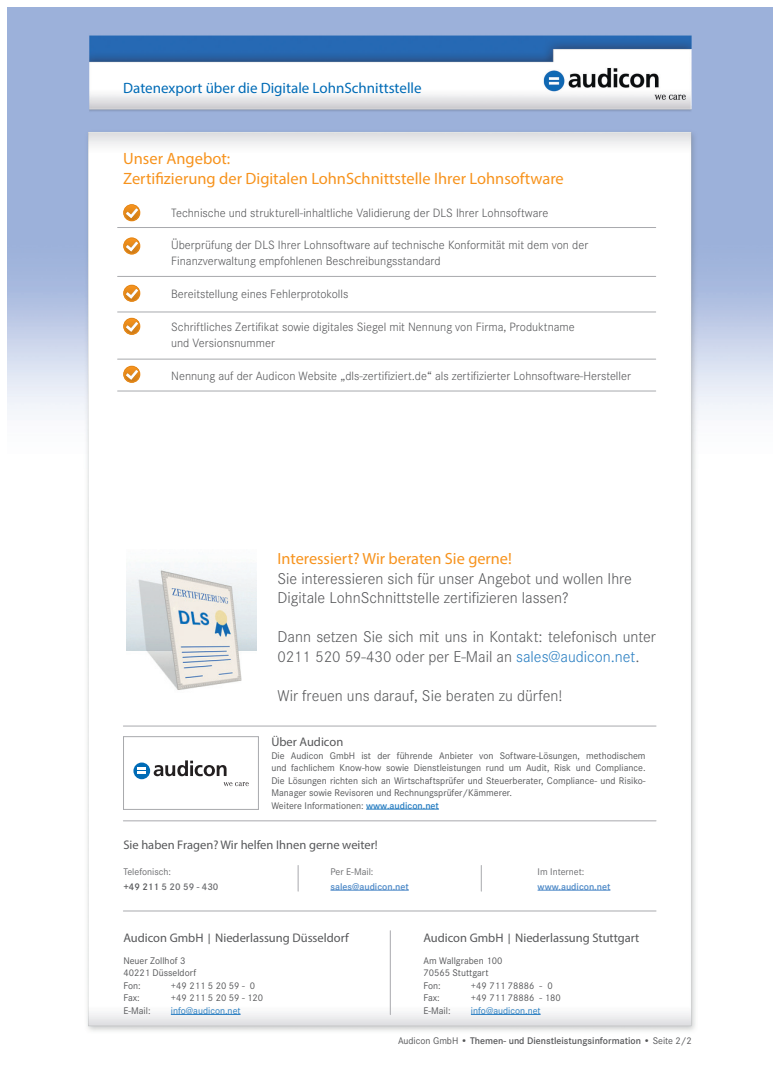
<style>
.page{position:relative;width:780px;height:1088px;background:#fff}
.page>*{position:absolute;margin:0;border:0;box-sizing:border-box;transform-origin:0 0}
.t1{font:16.38px "Myriad Pro";color:#f7931d}
.t2{font:300 16.25px/19.5px "Corporate S";color:#57585a}
.t3{font:16.25px "Myriad Pro";color:#f7931d}
.t4{font:15px "Myriad Pro";color:#006bb6}
.t5{font:300 12.5px "Corporate S";color:#57585a}
.t6{font:12.5px "Myriad Pro";color:#57585a}
.t7{font:10px/12.5px "Corporate S";color:#57585a;text-align:justify}
.t8{font:600 10px "Corporate S";color:#57585a}
.t9{font:10px "Corporate S";color:#6c6d70}
.t10{font:600 10px "Corporate S";color:#4c88c7}
.t11{font:10px "Corporate S";color:#277dc1}
.t12{font:600 10px "Corporate S";color:#6c6d70}
.s1{color:#277dc1}
.s2{font-weight:600;color:#277dc1}
.s3{color:#57585a}
.s4{font-family:"Corporate S"}
.s5{font-weight:400}
</style>
<div class="page">
<img style="left:7px;top:7px;width:765px;height:1024px">
<hr style="left:330px;top:890px;width:79px;height:1px;background:#4c88c7">
<hr style="left:537px;top:890px;width:73px;height:1px;background:#4c88c7">
<svg style="left:481px;top:865px;width:1px;height:26px"></svg>
<svg style="left:298px;top:865px;width:1px;height:26px"></svg>
<hr style="left:390px;top:931px;width:1px;height:83px;background:#a8a9ad">
<hr style="left:171px;top:1014px;width:69px;height:1px;background:#277dc1">
<hr style="left:471px;top:1014px;width:69px;height:1px;background:#277dc1">
<hr style="left:123px;top:911px;width:533px;height:1px;background:#a8a9ad">
<hr style="left:123px;top:726px;width:533px;height:1px;background:#a8a9ad">
<hr style="left:123px;top:820px;width:533px;height:1px;background:#a8a9ad">
<hr style="left:366px;top:809px;width:73px;height:1px;background:#277dc1">
<div style="left:123px;top:737px;width:135px;height:72px;background:#fff"></div>
<svg style="left:223px;top:782px;width:26px;height:4px"></svg>
<svg style="left:154px;top:760px;width:72px;height:16px"></svg>
<svg style="left:133px;top:762px;width:17px;height:17px"></svg>
<svg style="left:138px;top:768px;width:8px;height:6px"></svg>
<div style="left:123px;top:736px;width:135px;height:73px;border:1px solid #a8a9ad"></div>
<img style="left:127px;top:549px;width:130px;height:155px">
<svg style="left:123px;top:204px;width:17px;height:17px"></svg>
<svg style="left:123px;top:238px;width:17px;height:16px"></svg>
<svg style="left:123px;top:285px;width:17px;height:16px"></svg>
<svg style="left:123px;top:318px;width:17px;height:17px"></svg>
<svg style="left:123px;top:366px;width:17px;height:16px"></svg>
<hr style="left:118px;top:227px;width:537px;height:1px;background:#a8a9ad">
<hr style="left:118px;top:276px;width:537px;height:1px;background:#a8a9ad">
<hr style="left:118px;top:312px;width:537px;height:1px;background:#a8a9ad">
<hr style="left:118px;top:359px;width:537px;height:1px;background:#a8a9ad">
<hr style="left:118px;top:391px;width:537px;height:1px;background:#a8a9ad">
<p class="t4" style="left:123px;top:78px;width:300px">Datenexport über die Digitale LohnSchnittstelle</p>
<p class="t1" style="left:123px;top:148px;width:108px">Unser Angebot:</p>
<p class="t1" style="left:123px;top:168px;width:442px">Zertifizierung der Digitalen LohnSchnittstelle Ihrer Lohnsoftware</p>
<p class="t5" style="left:171px;top:205px;width:378px">Technische und strukturell-inhaltliche Validierung der DLS Ihrer Lohnsoftware</p>
<p class="t5" style="left:171px;top:238px;width:418px">Überprüfung der DLS Ihrer Lohnsoftware auf technische Konformität mit dem von der</p>
<p class="t5" style="left:171px;top:254px;width:271px">Finanzverwaltung empfohlenen Beschreibungsstandard</p>
<p class="t5" style="left:171px;top:287px;width:179px">Bereitstellung eines Fehlerprotokolls</p>
<p class="t5" style="left:171px;top:320px;width:405px">Schriftliches Zertifikat sowie digitales Siegel mit Nennung von Firma, Produktname</p>
<p class="t5" style="left:171px;top:336px;width:105px">und Versionsnummer</p>
<p class="t5" style="left:171px;top:368px;width:461px">Nennung auf der Audicon Website „dls-zertifiziert.de“ als zertifizierter Lohnsoftware-Hersteller</p>
<p class="t3" style="left:277px;top:549px;width:236px">Interessiert? Wir beraten Sie gerne!</p>
<p class="t2" style="left:277px;top:569px;width:356px">Sie interessieren sich für unser Angebot und wollen Ihre</p>
<p class="t2" style="left:277px;top:588px;width:293px">Digitale LohnSchnittstelle zertifizieren lassen?</p>
<p class="t2" style="left:277px;top:627px;width:380px">Dann setzen Sie sich mit uns in Kontakt: telefonisch unter<br>0211 520 59-430 oder per E-Mail an <span class="s1">sales@audicon.net</span>.</p>
<p class="t2" style="left:277px;top:686px;width:286px">Wir freuen uns darauf, Sie beraten zu dürfen!</p>
<p class="t6" style="left:271px;top:734px;width:73px">Über Audicon</p>
<p class="t7" style="left:271px;top:749px;width:376px">Die Audicon GmbH ist der führende Anbieter von Software-Lösungen, methodischem und fachlichem Know-how sowie Dienstleistungen rund um Audit, Risk und Compliance.<br>Die Lösungen richten sich an Wirtschaftsprüfer und Steuerberater, Compliance- und Risiko-Manager sowie Revisoren und Rechnungsprüfer/Kämmerer.</p>
<p class="t7" style="left:271px;top:799px;width:169px">Weitere Informationen: <span class="s2">www.audicon.net</span></p>
<p class="t6" style="left:123px;top:837px;width:256px">Sie haben Fragen? Wir helfen Ihnen gerne weiter!</p>
<p class="t9" style="left:123px;top:865px;width:49px">Telefonisch:</p>
<p class="t12" style="left:123px;top:880px;width:97px"><span class="s3">+49 211</span> 5 20 59 - 430</p>
<p class="t9" style="left:330px;top:865px;width:45px">Per E-Mail:</p>
<p class="t10" style="left:330px;top:880px;width:80px">sales@audicon.net</p>
<p class="t9" style="left:537px;top:865px;width:48px">Im Internet:</p>
<p class="t10" style="left:537px;top:880px;width:74px">www.audicon.net</p>
<p class="t6" style="left:123px;top:930px;width:227px">Audicon GmbH <span class="s4">|</span> Niederlassung Düsseldorf</p>
<p class="t6" style="left:423px;top:930px;width:217px">Audicon GmbH <span class="s4">|</span> Niederlassung Stuttgart</p>
<p class="t7" style="left:123px;top:954px;width:64px">Neuer Zollhof 3</p>
<p class="t7" style="left:123px;top:967px;width:74px">40221 Düsseldorf</p>
<p class="t7" style="left:123px;top:979px;width:19px">Fon:</p>
<p class="t7" style="left:171px;top:979px;width:86px">+49 211 5 20 59 - 0</p>
<p class="t7" style="left:123px;top:992px;width:18px">Fax:</p>
<p class="t7" style="left:171px;top:992px;width:94px">+49 211 5 20 59 - 120</p>
<p class="t7" style="left:123px;top:1004px;width:29px">E-Mail:</p>
<p class="t11" style="left:171px;top:1005px;width:71px">info@audicon.net</p>
<p class="t7" style="left:423px;top:954px;width:80px">Am Wallgraben 100</p>
<p class="t7" style="left:423px;top:967px;width:67px">70565 Stuttgart</p>
<p class="t7" style="left:423px;top:979px;width:19px">Fon:</p>
<p class="t7" style="left:471px;top:979px;width:83px">+49 711 78886 - 0</p>
<p class="t7" style="left:423px;top:992px;width:18px">Fax:</p>
<p class="t7" style="left:471px;top:992px;width:91px">+49 711 78886 - 180</p>
<p class="t7" style="left:423px;top:1004px;width:29px">E-Mail:</p>
<p class="t11" style="left:471px;top:1005px;width:71px">info@audicon.net</p>
<p class="t8" style="left:398px;top:1034px;width:295px"><span class="s5">Audicon GmbH •</span> Themen- und Dienstleistungsinformation • <span class="s5">Seite 2/2</span></p>
</div>
